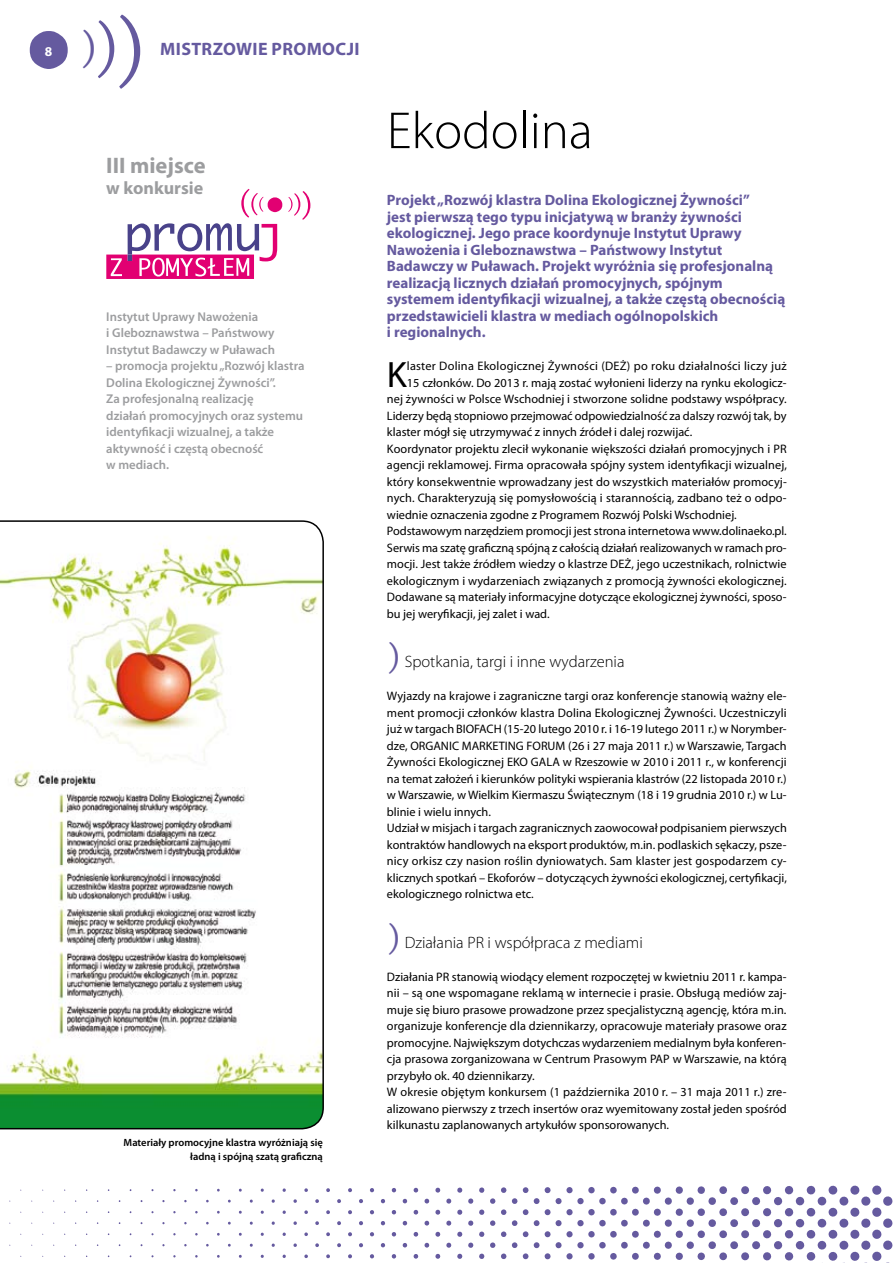
<style>
.page{position:relative;width:893px;height:1263px;background:#fff}
.page>*{position:absolute;margin:0;border:0;box-sizing:border-box;transform-origin:0 0}
.t1{font:300 52.5px "Myriad Pro";color:#000}
.t2{font:40.05px "Arno Pro Caption";color:#655a9f}
.t3{font:36.75px "Myriad Pro";color:#000}
.t4{font:700 22.5px "Myriad Pro";color:#9c9d9f}
.t5{font:700 18px "Myriad Pro";letter-spacing:.02em;color:#655a9f}
.t6{font:700 18px "Myriad Pro";color:#9c9d9f}
.t7{font:300 16.5px "Myriad Pro";color:#000}
.t8{font:700 15px/16.5px "Myriad Pro";color:#655a9f}
.t9{font:700 13.5px "Myriad Pro";color:#fff}
.t10{font:600 12.75px/16.5px "Myriad Pro";color:#9c9d9f}
.t11{font:12.3px/16.5px "Myriad Pro";color:#000}
.t12{font:12.3px "Myriad Pro";letter-spacing:.02em;color:#000}
.t13{font:600 10.5px/13.5px "Myriad Pro";color:#000;text-align:right}
.s1{font-size:59.85px}
.s2{font-size:76.65px}
.s3{font-family:"Arno Pro Caption";font-weight:400;font-size:33px;color:#655a9f}
</style>
<div class="page">
<svg style="left:30px;top:31px;width:38px;height:38px"></svg>
<svg style="left:0;top:520px;width:324px;height:609px"></svg>
<svg style="left:106px;top:189px;width:176px;height:90px"></svg>
<svg style="left:288px;top:191px;width:22px;height:29px"></svg>
<svg style="left:162px;top:1201px;width:3px;height:46px"></svg>
<svg style="left:184px;top:1201px;width:3px;height:46px"></svg>
<svg style="left:206px;top:1201px;width:3px;height:46px"></svg>
<svg style="left:228px;top:1201px;width:3px;height:46px"></svg>
<svg style="left:250px;top:1201px;width:3px;height:46px"></svg>
<svg style="left:272px;top:1201px;width:3px;height:46px"></svg>
<svg style="left:293px;top:1201px;width:4px;height:46px"></svg>
<svg style="left:315px;top:1201px;width:4px;height:46px"></svg>
<svg style="left:337px;top:1201px;width:4px;height:47px"></svg>
<svg style="left:359px;top:1201px;width:4px;height:47px"></svg>
<svg style="left:381px;top:1201px;width:4px;height:47px"></svg>
<svg style="left:403px;top:1201px;width:4px;height:47px"></svg>
<svg style="left:424px;top:1201px;width:5px;height:47px"></svg>
<svg style="left:446px;top:1201px;width:5px;height:47px"></svg>
<svg style="left:468px;top:1201px;width:5px;height:47px"></svg>
<svg style="left:490px;top:1201px;width:5px;height:47px"></svg>
<svg style="left:512px;top:1201px;width:5px;height:47px"></svg>
<svg style="left:151px;top:1190px;width:3px;height:68px"></svg>
<svg style="left:173px;top:1190px;width:3px;height:68px"></svg>
<svg style="left:195px;top:1190px;width:3px;height:68px"></svg>
<svg style="left:217px;top:1190px;width:3px;height:68px"></svg>
<svg style="left:239px;top:1190px;width:3px;height:68px"></svg>
<svg style="left:261px;top:1190px;width:3px;height:68px"></svg>
<svg style="left:282px;top:1190px;width:4px;height:68px"></svg>
<svg style="left:304px;top:1190px;width:4px;height:68px"></svg>
<svg style="left:326px;top:1190px;width:4px;height:69px"></svg>
<svg style="left:348px;top:1190px;width:4px;height:69px"></svg>
<svg style="left:370px;top:1190px;width:4px;height:69px"></svg>
<svg style="left:392px;top:1190px;width:4px;height:69px"></svg>
<svg style="left:414px;top:1190px;width:4px;height:69px"></svg>
<svg style="left:435px;top:1190px;width:5px;height:69px"></svg>
<svg style="left:457px;top:1190px;width:5px;height:69px"></svg>
<svg style="left:479px;top:1190px;width:5px;height:69px"></svg>
<svg style="left:501px;top:1190px;width:5px;height:69px"></svg>
<svg style="left:523px;top:1190px;width:5px;height:69px"></svg>
<svg style="left:534px;top:1190px;width:359px;height:73px"></svg>
<p class="t9" style="left:45px;top:42px;width:9px">8</p>
<h2 class="t2" style="left:147px;top:74px;width:69px;rotate:-180deg">(<span class="s1">(</span><span class="s2">(</span></h2>
<h3 class="t5" style="left:160px;top:37px;width:201px">Mistrzowie promocji</h3>
<h3 class="t4" style="left:106px;top:150px;width:101px">III miejsce</h3>
<h3 class="t6" style="left:106px;top:176px;width:99px">w konkursie</h3>
<p class="t10" style="left:106px;top:308px;width:170px">Instytut Uprawy Nawożenia<br>i Gleboznawstwa – Państwowy<br>Instytut Badawczy w Puławach</p>
<p class="t10" style="left:106px;top:357px;width:200px">– promocja projektu „Rozwój klastra<br>Dolina Ekologicznej Żywności”.<br>Za profesjonalną realizację<br>działań promocyjnych oraz systemu identyfikacji wizualnej, a także aktywność i częstą obecność<br>w mediach.</p>
<p class="t13" style="left:124px;top:1136px;width:201px">Materiały promocyjne klastra wyróżniają się ładną i spójną szatą graficzną</p>
<h1 class="t1" style="left:387px;top:102px;width:207px">Ekodolina</h1>
<p class="t8" style="left:387px;top:192px;width:400px">Projekt „Rozwój klastra Dolina Ekologicznej Żywności”<br>jest pierwszą tego typu inicjatywą w branży żywności ekologicznej. Jego prace koordynuje Instytut Uprawy Nawożenia i Gleboznawstwa – Państwowy Instytut Badawczy w Puławach. Projekt wyróżnia się profesjonalną realizacją licznych działań promocyjnych, spójnym systemem identyfikacji wizualnej, a także częstą obecnością przedstawicieli klastra w mediach ogólnopolskich<br>i regionalnych.</p>
<h3 class="t3" style="left:387px;top:352px;width:21px">K</h3>
<p class="t12" style="left:407px;top:359px;width:381px">laster Dolina Ekologicznej Żywności (DEŻ) po roku działalności liczy już</p>
<p class="t11" style="left:407px;top:374px;width:381px">15 członków. Do 2013 r. mają zostać wyłonieni liderzy na rynku ekologicz-</p>
<p class="t11" style="left:387px;top:391px;width:401px">nej żywności w Polsce Wschodniej i stworzone solidne podstawy współpracy.</p>
<p class="t11" style="left:387px;top:407px;width:401px">Liderzy będą stopniowo przejmować odpowiedzialność za dalszy rozwój tak, by</p>
<p class="t11" style="left:387px;top:424px;width:307px">klaster mógł się utrzymywać z innych źródeł i dalej rozwijać.</p>
<p class="t11" style="left:387px;top:440px;width:401px">Koordynator projektu zlecił wykonanie większości działań promocyjnych i PR</p>
<p class="t11" style="left:387px;top:457px;width:401px">agencji reklamowej. Firma opracowała spójny system identyfikacji wizualnej,</p>
<p class="t11" style="left:387px;top:473px;width:401px">który konsekwentnie wprowadzany jest do wszystkich materiałów promocyj-</p>
<p class="t11" style="left:387px;top:490px;width:401px">nych. Charakteryzują się pomysłowością i starannością, zadbano też o odpo-</p>
<p class="t11" style="left:387px;top:506px;width:351px">wiednie oznaczenia zgodne z Programem Rozwój Polski Wschodniej.</p>
<p class="t11" style="left:387px;top:523px;width:401px">Podstawowym narzędziem promocji jest strona internetowa www.dolinaeko.pl.</p>
<p class="t11" style="left:387px;top:539px;width:401px">Serwis ma szatę graficzną spójną z całością działań realizowanych w ramach pro-</p>
<p class="t11" style="left:387px;top:556px;width:401px">mocji. Jest także źródłem wiedzy o klastrze DEŻ, jego uczestnikach, rolnictwie</p>
<p class="t11" style="left:387px;top:572px;width:401px">ekologicznym i wydarzeniach związanych z promocją żywności ekologicznej.</p>
<p class="t11" style="left:387px;top:589px;width:401px">Dodawane są materiały informacyjne dotyczące ekologicznej żywności, sposo-</p>
<p class="t11" style="left:387px;top:605px;width:164px">bu jej weryfikacji, jej zalet i wad.</p>
<h3 class="t7" style="left:387px;top:653px;width:239px"><span class="s3">)</span> Spotkania, targi i inne wydarzenia</h3>
<p class="t11" style="left:387px;top:688px;width:401px">Wyjazdy na krajowe i zagraniczne targi oraz konferencje stanowią ważny ele&shy;ment promocji członków klastra Dolina Ekologicznej Żywności. Uczestniczyli już w targach BIOFACH (15-20 lutego 2010 r. i 16-19 lutego 2011 r.) w Norymber&shy;dze, ORGANIC MARKETING FORUM (26 i 27 maja 2011 r.) w Warszawie, Targach Żywności Ekologicznej EKO GALA w Rzeszowie w 2010 i 2011 r., w konferencji na temat założeń i kierunków polityki wspierania klastrów (22 listopada 2010 r.) w Warszawie, w Wielkim Kiermaszu Świątecznym (18 i 19 grudnia 2010 r.) w Lu&shy;blinie i wielu innych.<br>Udział w misjach i targach zagranicznych zaowocował podpisaniem pierwszych kontraktów handlowych na eksport produktów, m.in. podlaskich sękaczy, psze&shy;nicy orkisz czy nasion roślin dyniowatych. Sam klaster jest gospodarzem cy&shy;klicznych spotkań – Ekoforów – dotyczących żywności ekologicznej, certyfikacji, ekologicznego rolnictwa etc.</p>
<h3 class="t7" style="left:387px;top:933px;width:257px"><span class="s3">)</span> Działania PR i współpraca z mediami</h3>
<p class="t11" style="left:387px;top:968px;width:401px">Działania PR stanowią wiodący element rozpoczętej w kwietniu 2011 r. kampa&shy;nii – są one wspomagane reklamą w internecie i prasie. Obsługą mediów zaj&shy;muje się biuro prasowe prowadzone przez specjalistyczną agencję, która m.in. organizuje konferencje dla dziennikarzy, opracowuje materiały prasowe oraz promocyjne. Największym dotychczas wydarzeniem medialnym była konferen&shy;cja prasowa zorganizowana w Centrum Prasowym PAP w Warszawie, na którą przybyło ok. 40 dziennikarzy.<br>W okresie objętym konkursem (1 października 2010 r. – 31 maja 2011 r.) zre&shy;alizowano pierwszy z trzech insertów oraz wyemitowany został jeden spośród kilkunastu zaplanowanych artykułów sponsorowanych.</p>
</div>
